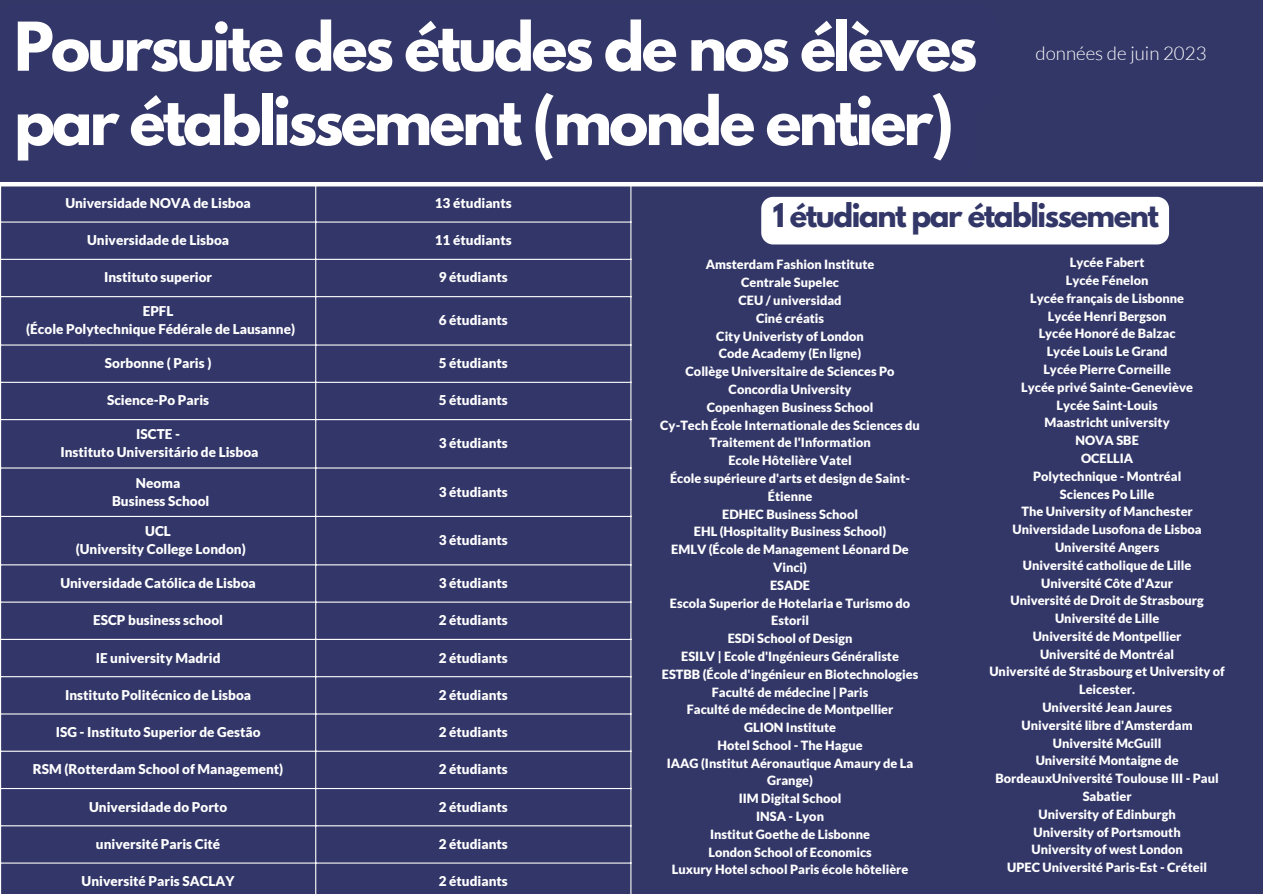
<style>
.page{position:relative;width:1263px;height:894px;background:#fff}
.page>*{position:absolute;margin:0;border:0;box-sizing:border-box;transform-origin:0 0}
.t1{font:700 59.55px/74.2px "League Spartan";letter-spacing:-.05em;color:#fff}
.t2{font:700 28.95px "League Spartan";letter-spacing:-.05em;color:#333768}
.t3{font:300 18.75px "Lato";color:#fff}
.t4{font:900 13.5px "Lato";color:#fff}
.t5{font:900 12.75px/17.9px "Lato";color:#fff;text-align:center}
</style>
<div class="page">
<div style="left:631px;top:0;width:632px;height:893px;background:#333768"></div>
<div style="left:0;top:0;width:1020px;height:184px;background:#333768"></div>
<div style="left:1px;top:186px;width:629px;height:707px;background:#323668"></div>
<hr style="left:315px;top:185px;width:1px;height:708px;background:#fff">
<hr style="left:0;top:221px;width:631px;height:1px;background:#fff">
<hr style="left:0;top:259px;width:631px;height:1px;background:#fff">
<hr style="left:0;top:296px;width:631px;height:1px;background:#fff">
<hr style="left:0;top:344px;width:631px;height:1px;background:#fff">
<hr style="left:0;top:381px;width:631px;height:2px;background:#fff">
<hr style="left:0;top:419px;width:631px;height:1px;background:#fff">
<hr style="left:0;top:467px;width:631px;height:1px;background:#fff">
<hr style="left:0;top:515px;width:631px;height:2px;background:#fff">
<hr style="left:0;top:564px;width:631px;height:1px;background:#fff">
<hr style="left:0;top:601px;width:631px;height:1px;background:#fff">
<hr style="left:0;top:638px;width:631px;height:1px;background:#fff">
<hr style="left:0;top:676px;width:631px;height:1px;background:#fff">
<hr style="left:0;top:713px;width:631px;height:1px;background:#fff">
<hr style="left:0;top:750px;width:631px;height:1px;background:#fff">
<hr style="left:0;top:787px;width:631px;height:1px;background:#fff">
<hr style="left:0;top:825px;width:631px;height:1px;background:#fff">
<hr style="left:0;top:862px;width:631px;height:1px;background:#fff">
<div style="left:761px;top:197px;width:408px;height:47px;background:#fff"></div>
<hr style="left:0;top:182px;width:1263px;height:4px;background:#fff">
<p class="t1" style="left:14px;top:17px;width:965px">Poursuite des études de nos élèves par établissement (monde entier)</p>
<p class="t3" style="left:1035px;top:41px;width:172px">données de juin 2023</p>
<h1 class="t4" style="left:65px;top:194px;width:187px">Universidade NOVA de Lisboa</h1>
<h3 class="t4" style="left:435px;top:194px;width:78px">13 étudiants</h3>
<h2 class="t4" style="left:87px;top:232px;width:144px">Universidade de Lisboa</h2>
<p class="t4" style="left:435px;top:232px;width:78px">11 étudiants</p>
<p class="t4" style="left:104px;top:269px;width:110px">Instituto superior</p>
<p class="t4" style="left:439px;top:269px;width:71px">9 étudiants</p>
<p class="t4" style="left:143px;top:303px;width:32px">EPFL</p>
<p class="t4" style="left:26px;top:321px;width:270px">(École Polytechnique Fédérale de Lausanne)</p>
<p class="t4" style="left:439px;top:312px;width:71px">6 étudiants</p>
<p class="t4" style="left:105px;top:355px;width:108px">Sorbonne ( Paris )</p>
<p class="t4" style="left:439px;top:355px;width:71px">5 étudiants</p>
<p class="t4" style="left:107px;top:392px;width:104px">Science-Po Paris</p>
<p class="t4" style="left:439px;top:392px;width:71px">5 étudiants</p>
<p class="t4" style="left:136px;top:426px;width:45px">ISCTE -</p>
<p class="t4" style="left:60px;top:444px;width:200px">Instituto Universitário de Lisboa</p>
<p class="t4" style="left:439px;top:435px;width:71px">3 étudiants</p>
<p class="t4" style="left:136px;top:474px;width:46px">Neoma</p>
<p class="t4" style="left:112px;top:492px;width:99px">Business School</p>
<p class="t4" style="left:145px;top:522px;width:27px">UCL</p>
<p class="t4" style="left:76px;top:540px;width:172px">(University College London)</p>
<p class="t4" style="left:439px;top:483px;width:71px">3 étudiants</p>
<p class="t4" style="left:439px;top:531px;width:71px">3 étudiants</p>
<p class="t4" style="left:60px;top:574px;width:197px">Universidade Católica de Lisboa</p>
<p class="t4" style="left:439px;top:574px;width:71px">3 étudiants</p>
<p class="t4" style="left:93px;top:611px;width:131px">ESCP business school</p>
<p class="t4" style="left:439px;top:611px;width:71px">2 étudiants</p>
<p class="t4" style="left:96px;top:649px;width:126px">IE university Madrid</p>
<p class="t4" style="left:439px;top:649px;width:71px">2 étudiants</p>
<p class="t4" style="left:65px;top:686px;width:188px">Instituto Politécnico de Lisboa</p>
<p class="t4" style="left:439px;top:686px;width:71px">2 étudiants</p>
<p class="t4" style="left:56px;top:723px;width:206px">ISG - Instituto Superior de Gestão</p>
<p class="t4" style="left:439px;top:723px;width:71px">2 étudiants</p>
<p class="t4" style="left:33px;top:760px;width:252px">RSM (Rotterdam School of Management)</p>
<p class="t4" style="left:439px;top:760px;width:71px">2 étudiants</p>
<p class="t4" style="left:89px;top:798px;width:140px">Universidade do Porto</p>
<p class="t4" style="left:439px;top:798px;width:71px">2 étudiants</p>
<p class="t4" style="left:96px;top:835px;width:126px">université Paris Cité</p>
<p class="t4" style="left:439px;top:835px;width:71px">2 étudiants</p>
<p class="t4" style="left:82px;top:872px;width:155px">Université Paris SACLAY</p>
<p class="t4" style="left:439px;top:872px;width:71px">2 étudiants</p>
<p class="t2" style="left:773px;top:201px;width:388px">1 étudiant par établissement</p>
<p class="t5" style="left:706px;top:255px;width:170px">Amsterdam Fashion Institute</p>
<p class="t5" style="left:741px;top:273px;width:100px">Centrale Supelec</p>
<p class="t5" style="left:739px;top:291px;width:105px">CEU / universidad</p>
<p class="t5" style="left:756px;top:309px;width:70px">Ciné créatis</p>
<p class="t5" style="left:716px;top:327px;width:149px">City Univeristy of London</p>
<p class="t5" style="left:719px;top:344px;width:144px">Code Academy (En ligne)</p>
<p class="t5" style="left:686px;top:362px;width:210px">Collège Universitaire de Sciences Po</p>
<p class="t5" style="left:729px;top:380px;width:124px">Concordia University</p>
<p class="t5" style="left:707px;top:398px;width:168px">Copenhagen Business School</p>
<p class="t5" style="left:660px;top:415px;width:261px">Cy-Tech École Internationale des Sciences du<br>Traitement de l'Information</p>
<p class="t5" style="left:728px;top:451px;width:125px">Ecole Hôtelière Vatel</p>
<p class="t5" style="left:670px;top:469px;width:242px">École supérieure d'arts et design de Saint-<br>Étienne</p>
<p class="t5" style="left:722px;top:504px;width:137px">EDHEC Business School</p>
<p class="t5" style="left:694px;top:522px;width:194px">EHL (Hospitality Business School)</p>
<p class="t5" style="left:671px;top:540px;width:239px">EMLV (École de Management Léonard De<br>Vinci)</p>
<p class="t5" style="left:770px;top:575px;width:42px">ESADE</p>
<p class="t5" style="left:670px;top:593px;width:242px">Escola Superior de Hotelaria e Turismo do<br>Estoril</p>
<p class="t5" style="left:728px;top:629px;width:126px">ESDi School of Design</p>
<p class="t5" style="left:681px;top:647px;width:219px">ESILV | Ecole d'Ingénieurs Généraliste</p>
<p class="t5" style="left:662px;top:664px;width:258px">ESTBB (École d'ingénieur en Biotechnologies</p>
<p class="t5" style="left:712px;top:682px;width:158px">Faculté de médecine | Paris</p>
<p class="t5" style="left:687px;top:700px;width:208px">Faculté de médecine de Montpellier</p>
<p class="t5" style="left:744px;top:718px;width:94px">GLION Institute</p>
<p class="t5" style="left:717px;top:735px;width:147px">Hotel School - The Hague</p>
<p class="t5" style="left:667px;top:753px;width:248px">IAAG (Institut Aéronautique Amaury de La<br>Grange)</p>
<p class="t5" style="left:739px;top:789px;width:104px">IIM Digital School</p>
<p class="t5" style="left:756px;top:807px;width:69px">INSA - Lyon</p>
<p class="t5" style="left:710px;top:824px;width:161px">Institut Goethe de Lisbonne</p>
<p class="t5" style="left:708px;top:842px;width:165px">London School of Economics</p>
<p class="t5" style="left:672px;top:860px;width:238px">Luxury Hotel school Paris école hôtelière</p>
<p class="t5" style="left:1070px;top:253px;width:76px">Lycée Fabert</p>
<p class="t5" style="left:1066px;top:271px;width:84px">Lycée Fénelon</p>
<p class="t5" style="left:1030px;top:289px;width:155px">Lycée français de Lisbonne</p>
<p class="t5" style="left:1048px;top:306px;width:120px">Lycée Henri Bergson</p>
<p class="t5" style="left:1039px;top:324px;width:139px">Lycée Honoré de Balzac</p>
<p class="t5" style="left:1047px;top:342px;width:122px">Lycée Louis Le Grand</p>
<p class="t5" style="left:1043px;top:360px;width:129px">Lycée Pierre Corneille</p>
<p class="t5" style="left:1021px;top:378px;width:173px">Lycée privé Sainte-Geneviève</p>
<p class="t5" style="left:1057px;top:395px;width:103px">Lycée Saint-Louis</p>
<p class="t5" style="left:1045px;top:413px;width:127px">Maastricht university</p>
<p class="t5" style="left:1075px;top:431px;width:65px">NOVA SBE</p>
<p class="t5" style="left:1081px;top:449px;width:54px">OCELLIA</p>
<p class="t5" style="left:1033px;top:466px;width:150px">Polytechnique - Montréal</p>
<p class="t5" style="left:1060px;top:484px;width:96px">Sciences Po Lille</p>
<p class="t5" style="left:1021px;top:502px;width:173px">The University of Manchester</p>
<p class="t5" style="left:1012px;top:520px;width:191px">Universidade Lusofona de Lisboa</p>
<p class="t5" style="left:1055px;top:538px;width:106px">Université Angers</p>
<p class="t5" style="left:1023px;top:555px;width:170px">Université catholique de Lille</p>
<p class="t5" style="left:1041px;top:573px;width:133px">Université Côte d'Azur</p>
<p class="t5" style="left:1010px;top:591px;width:195px">Université de Droit de Strasbourg</p>
<p class="t5" style="left:1055px;top:609px;width:106px">Université de Lille</p>
<p class="t5" style="left:1033px;top:626px;width:150px">Université de Montpellier</p>
<p class="t5" style="left:1040px;top:644px;width:136px">Université de Montréal</p>
<p class="t5" style="left:989px;top:662px;width:237px">Université de Strasbourg et University of<br>Leicester.</p>
<p class="t5" style="left:1042px;top:698px;width:131px">Université Jean Jaures</p>
<p class="t5" style="left:1022px;top:715px;width:173px">Université libre d'Amsterdam</p>
<p class="t5" style="left:1053px;top:733px;width:110px">Université McGuill</p>
<p class="t5" style="left:995px;top:751px;width:225px">Université Montaigne de<br>BordeauxUniversité Toulouse III - Paul<br>Sabatier</p>
<p class="t5" style="left:1039px;top:804px;width:139px">University of Edinburgh</p>
<p class="t5" style="left:1034px;top:822px;width:149px">University of Portsmouth</p>
<p class="t5" style="left:1031px;top:840px;width:153px">University of west London</p>
<p class="t5" style="left:1007px;top:858px;width:201px">UPEC Université Paris-Est - Créteil</p>
</div>
